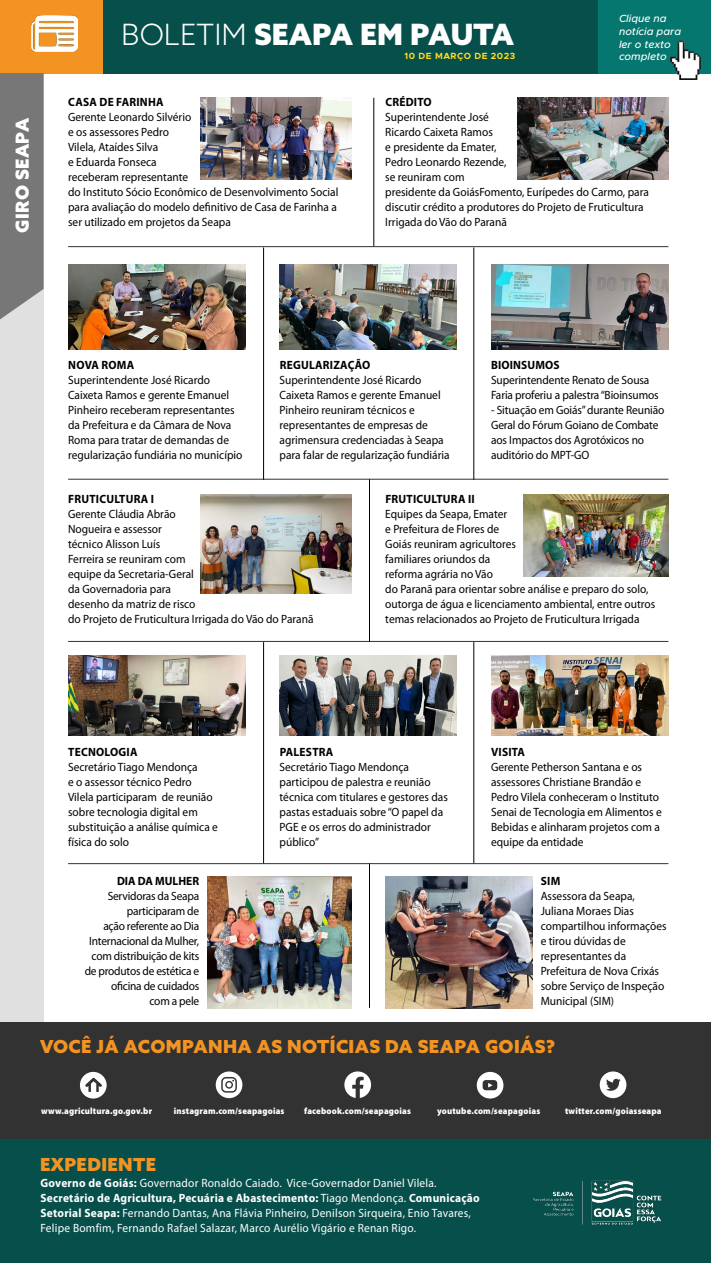
<style>
.page{position:relative;width:711px;height:1263px;background:#fff}
.page>*{position:absolute;margin:0;border:0;box-sizing:border-box;transform-origin:0 0}
.t1{font:900 29.4px "Azo Sans";color:#fff}
.t2{font:900 18px "Azo Sans";letter-spacing:.02em;color:#f39322}
.t3{font:900 18px "Azo Sans";letter-spacing:.02em;color:#fff}
.t4{font:12px/15px "Myriad Pro";color:#000;scale:.95 1}
.t5{font:12px/15px "Myriad Pro";letter-spacing:.02em;color:#fff;scale:.95 1}
.t6{font:12px/15px "Myriad Pro";letter-spacing:-.02em;color:#000;text-align:right;scale:.95 1}
.t7{font:700 12px "Myriad Pro";letter-spacing:.02em;color:#000;scale:.95 1}
.t8{font:700 12px "Myriad Pro";color:#000;scale:.95 1}
.t9{font:italic 500 10.5px/12.6px "Metropolis";color:#fff}
.t10{font:900 9.15px "Myriad Pro";letter-spacing:.02em;color:#fff;scale:.95 1}
.t11{font:700 9px "Metropolis";letter-spacing:.05em;color:#ffdd1e}
.s1{font-weight:300}
.s2{font-weight:700}
</style>
<div class="page">
<div style="left:0;top:1023px;width:710px;height:116px;background:#323232"></div>
<svg style="left:80px;top:1072px;width:27px;height:26px"></svg>
<svg style="left:215px;top:1071px;width:27px;height:27px"></svg>
<svg style="left:344px;top:1071px;width:27px;height:27px"></svg>
<svg style="left:476px;top:1072px;width:27px;height:26px"></svg>
<svg style="left:599px;top:1071px;width:27px;height:27px"></svg>
<div style="left:0;top:1139px;width:710px;height:124px;background:#074f4b"></div>
<img style="left:533px;top:1180px;width:129px;height:45px">
<div style="left:0;top:0;width:710px;height:73px;background:#074f4b"></div>
<div style="left:0;top:0;width:102px;height:73px;background:#f39322"></div>
<div style="left:598px;top:0;width:112px;height:73px;background:#05776f"></div>
<img style="left:32px;top:15px;width:45px;height:36px">
<img style="left:670px;top:41px;width:30px;height:39px">
<div style="left:0;top:74px;width:44px;height:949px;background:#e0e0e0"></div>
<div style="left:0;top:74px;width:44px;height:245px;background:#777"></div>
<img style="left:200px;top:97px;width:151px;height:83px">
<img style="left:200px;top:495px;width:151px;height:98px">
<img style="left:517px;top:97px;width:151px;height:83px">
<img style="left:523px;top:495px;width:145px;height:82px">
<img style="left:68px;top:264px;width:177px;height:86px">
<img style="left:68px;top:656px;width:177px;height:80px">
<img style="left:279px;top:656px;width:177px;height:80px">
<img style="left:491px;top:656px;width:177px;height:80px">
<img style="left:279px;top:264px;width:177px;height:86px">
<img style="left:491px;top:264px;width:177px;height:86px">
<img style="left:385px;top:876px;width:147px;height:132px">
<img style="left:207px;top:876px;width:144px;height:132px">
<hr style="left:68px;top:246px;width:600px;height:1px;background:#323232">
<hr style="left:68px;top:479px;width:600px;height:1px;background:#323232">
<hr style="left:68px;top:641px;width:600px;height:1px;background:#323232">
<hr style="left:68px;top:863px;width:600px;height:1px;background:#323232">
<hr style="left:373px;top:98px;width:1px;height:148px;background:#000">
<hr style="left:369px;top:479px;width:1px;height:163px;background:#000">
<hr style="left:369px;top:863px;width:1px;height:145px;background:#000">
<hr style="left:263px;top:642px;width:1px;height:221px;background:#000">
<hr style="left:263px;top:247px;width:1px;height:233px;background:#000">
<hr style="left:473px;top:642px;width:1px;height:221px;background:#000">
<hr style="left:473px;top:247px;width:1px;height:233px;background:#000">
<h2 class="t3" style="left:10px;top:233px;width:116px;rotate:-90deg">GIRO SEAPA</h2>
<h1 class="t1" style="left:121px;top:14px;width:394px"><span class="s1">BOLETIM</span> SEAPA EM PAUTA</h1>
<p class="t11" style="left:404px;top:51px;width:112px">10 DE MARÇO DE 2023</p>
<p class="t9" style="left:618px;top:13px;width:64px">Clique na notícia para ler o texto completo</p>
<p class="t7" style="left:68px;top:94px;width:102px">CASA DE FARINHA</p>
<p class="t4" style="left:68px;top:109px;width:286px">Gerente Leonardo Silvério<br>e os assessores Pedro<br>Vilela, Ataídes Silva<br>e Eduarda Fonseca<br>receberam representante<br>do Instituto Sócio Econômico de Desenvolvimento Social para avaliação do modelo definitivo de Casa de Farinha a ser utilizado em projetos da Seapa</p>
<p class="t7" style="left:385px;top:94px;width:50px">CRÉDITO</p>
<p class="t4" style="left:385px;top:109px;width:279px">Superintendente José<br>Ricardo Caixeta Ramos<br>e presidente da Emater,<br>Pedro Leonardo Rezende,<br>se reuniram com<br>presidente da GoiásFomento, Eurípedes do Carmo, para discutir crédito a produtores do Projeto de Fruticultura<br>Irrigada do Vão do Paranã</p>
<p class="t7" style="left:68px;top:357px;width:71px">NOVA ROMA</p>
<p class="t4" style="left:68px;top:372px;width:185px">Superintendente José Ricardo Caixeta Ramos e gerente Emanuel Pinheiro receberam representantes da Prefeitura e da Câmara de Nova Roma para tratar de demandas de regularização fundiária no município</p>
<p class="t7" style="left:279px;top:357px;width:97px">REGULARIZAÇÃO</p>
<p class="t4" style="left:279px;top:372px;width:180px">Superintendente José Ricardo<br>Caixeta Ramos e gerente Emanuel<br>Pinheiro reuniram técnicos e representantes de empresas de agrimensura credenciadas à Seapa para falar de regularização fundiária</p>
<p class="t7" style="left:491px;top:357px;width:73px">BIOINSUMOS</p>
<p class="t4" style="left:490px;top:372px;width:178px">Superintendente Renato de Sousa<br>Faria proferiu a palestra “Bioinsumos</p>
<p class="t4" style="left:490px;top:402px;width:184px">- Situação em Goiás” durante Reunião<br>Geral do Fórum Goiano de Combate aos Impactos dos Agrotóxicos no auditório do MPT-GO</p>
<p class="t7" style="left:68px;top:491px;width:92px">FRUTICULTURA I</p>
<p class="t4" style="left:68px;top:506px;width:260px">Gerente Cláudia Abrão<br>Nogueira e assessor<br>técnico Alisson Luís<br>Ferreira se reuniram com<br>equipe da Secretaria-Geral<br>da Governadoria para<br>desenho da matriz de risco<br>do Projeto de Fruticultura Irrigada do Vão do Paranã</p>
<p class="t7" style="left:385px;top:491px;width:96px">FRUTICULTURA II</p>
<p class="t4" style="left:385px;top:506px;width:285px">Equipes da Seapa, Emater<br>e Prefeitura de Flores de<br>Goiás reuniram agricultores<br>familiares oriundos da<br>reforma agrária no Vão<br>do Paranã para orientar sobre análise e preparo do solo, outorga de água e licenciamento ambiental, entre outros temas relacionados ao Projeto de Fruticultura Irrigada</p>
<p class="t7" style="left:68px;top:744px;width:74px">TECNOLOGIA</p>
<p class="t4" style="left:68px;top:759px;width:159px">Secretário Tiago Mendonça<br>e o assessor técnico Pedro<br>Vilela participaram de reunião sobre tecnologia digital em substituição a análise química e física do solo</p>
<p class="t8" style="left:117px;top:873px;width:88px">DIA DA MULHER</p>
<p class="t6" style="left:85px;top:889px;width:122px">Servidoras da Seapa participaram de<br>ação referente ao Dia<br>Internacional da Mulher, com distribuição de kits de produtos de estética e oficina de cuidados<br>com a pele</p>
<p class="t7" style="left:279px;top:744px;width:58px">PALESTRA</p>
<p class="t4" style="left:279px;top:759px;width:178px">Secretário Tiago Mendonça participou de palestra e reunião técnica com titulares e gestores das pastas estaduais sobre “O papel da<br>PGE e os erros do administrador público”</p>
<p class="t7" style="left:491px;top:744px;width:37px">VISITA</p>
<p class="t4" style="left:490px;top:759px;width:181px">Gerente Petherson Santana e os assessores Christiane Brandão e<br>Pedro Vilela conheceram o Instituto<br>Senai de Tecnologia em Alimentos e<br>Bebidas e alinharam projetos com a equipe da entidade</p>
<p class="t7" style="left:540px;top:873px;width:22px">SIM</p>
<p class="t4" style="left:540px;top:889px;width:134px">Assessora da Seapa,<br>Juliana Moraes Dias compartilhou informações e tirou dúvidas de representantes da<br>Prefeitura de Nova Crixás sobre Serviço de Inspeção<br>Municipal (SIM)</p>
<h2 class="t2" style="left:40px;top:1035px;width:516px">VOCÊ JÁ ACOMPANHA AS NOTÍCIAS DA SEAPA GOIÁS?</h2>
<p class="t10" style="left:41px;top:1106px;width:118px">www.agricultura.go.gov.br</p>
<p class="t10" style="left:174px;top:1106px;width:118px">instagram.com/seapagoias</p>
<p class="t10" style="left:304px;top:1106px;width:114px">facebook.com/seapagoias</p>
<p class="t10" style="left:437px;top:1106px;width:110px">youtube.com/seapagoias</p>
<p class="t10" style="left:564px;top:1106px;width:103px">twitter.com/goiasseapa</p>
<h2 class="t2" style="left:40px;top:1152px;width:117px">EXPEDIENTE</h2>
<p class="t5" style="left:40px;top:1175px;width:463px"><span class="s2">Governo de Goiás:</span> Governador Ronaldo Caiado. Vice-Governador Daniel Vilela.<br><span class="s2">Secretário de Agricultura, Pecuária e Abastecimento:</span> Tiago Mendonça. <span class="s2">Comunicação Setorial Seapa:</span> Fernando Dantas, Ana Flávia Pinheiro, Denilson Sirqueira, Enio Tavares, Felipe Bomfim, Fernando Rafael Salazar, Marco Aurélio Vigário e Renan Rigo.</p>
</div>
